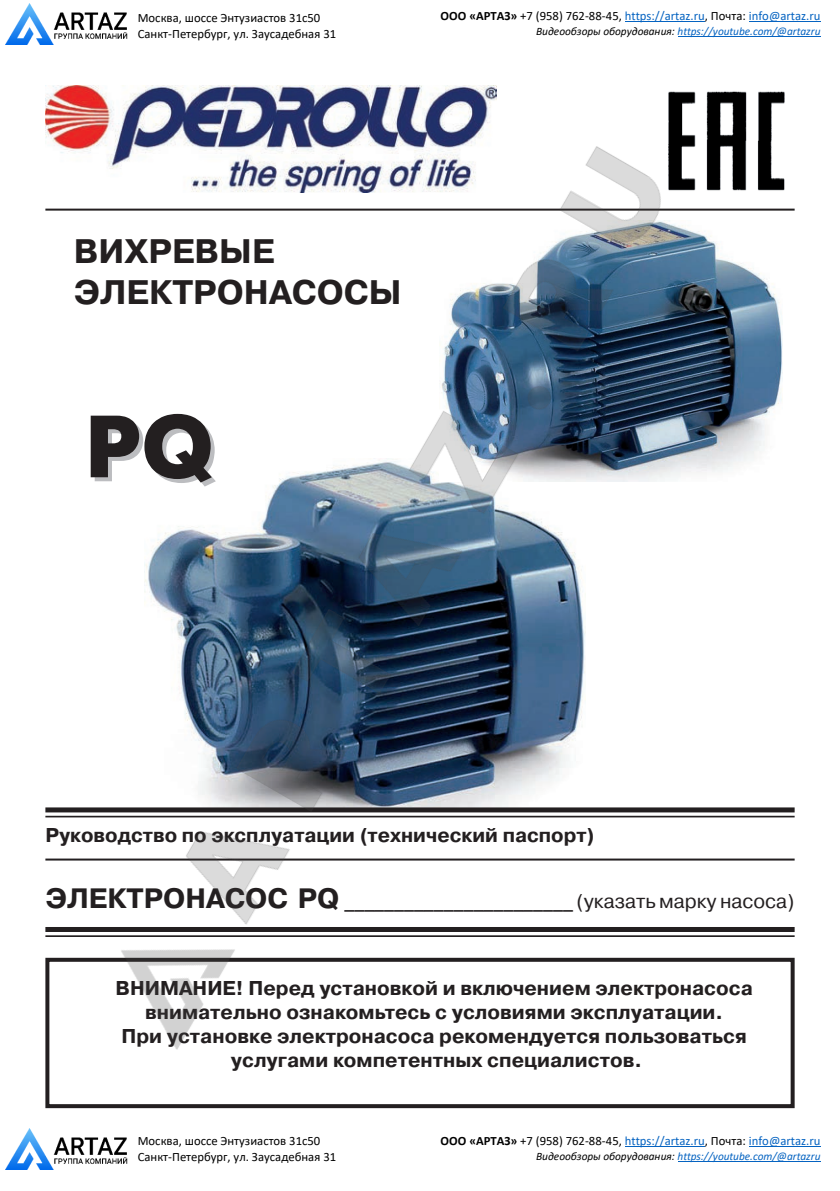
<style>
.page{position:relative;width:840px;height:1191px;background:#fff}
.page>*{position:absolute;margin:0;border:0;box-sizing:border-box;transform-origin:0 0}
.t1{font:88px "Futuris Extra C";color:#231f20}
.t2{font:700 34px/40.8px "Pragmatica C";color:#231f20}
.t3{font:700 20px/24px "Pragmatica C";color:#231f20;text-align:center}
.t4{font:12.6px "Calibri";color:#0563c1}
.t5{font:12.6px/16.6px "Calibri";color:#000}
.t6{font:italic 11.4px "Calibri";letter-spacing:-.005em;color:#0563c1}
.s1{font-weight:700;color:#000}
.s2{color:#000}
.s3{font-size:28px}
.s4{font-weight:400}
</style>
<div class="page">
<div style="left:45px;top:957px;width:749px;height:151px;border:4px solid #231f20"></div>
<hr style="left:45px;top:858px;width:749px;height:2px;background:#231f20">
<div style="left:45px;top:807px;width:749px;height:5px;background:#231f20"></div>
<hr style="left:45px;top:815px;width:749px;height:2px;background:#231f20">
<div style="left:45px;top:927px;width:749px;height:5px;background:#231f20"></div>
<hr style="left:45px;top:935px;width:749px;height:2px;background:#231f20">
<hr style="left:45px;top:209px;width:749px;height:2px;background:#231f20">
<img style="left:45px;top:85px;width:451px;height:68px">
<img style="left:699px;top:231px;width:83px;height:242px">
<img style="left:668px;top:91px;width:117px;height:100px">
<hr style="left:624px;top:1146px;width:80px;height:1px;background:#0563c1">
<hr style="left:748px;top:1146px;width:72px;height:1px;background:#0563c1">
<hr style="left:677px;top:1161px;width:143px;height:1px;background:#0563c1">
<img style="left:6px;top:1128px;width:122px;height:41px">
<img style="left:76px;top:126px;width:623px;height:924px">
<hr style="left:624px;top:21px;width:80px;height:1px;background:#0563c1">
<hr style="left:748px;top:21px;width:72px;height:1px;background:#0563c1">
<hr style="left:677px;top:36px;width:143px;height:1px;background:#0563c1">
<img style="left:6px;top:4px;width:122px;height:41px">
<p class="t5" style="left:138px;top:10px;width:200px">Москва, шоссе Энтузиастов 31с50<br>Санкт-Петербург, ул. Заусадебная 31</p>
<p class="t4" style="left:440px;top:10px;width:381px"><span class="s1">ООО «АРТАЗ»</span> <span class="s2">+7 (958) 762-88-45,</span> https://artaz.ru<span class="s2">, Почта:</span> info@artaz.ru</p>
<p class="t6" style="left:536px;top:27px;width:286px"><span class="s2">Видеообзоры оборудования:</span> https://youtube.com/@artazru</p>
<h2 class="t2" style="left:74px;top:231px;width:329px">ВИХРЕВЫЕ<br>ЭЛЕКТРОНАСОСЫ</h2>
<h1 class="t1" style="left:85px;top:398px;width:130px">PQ</h1>
<p class="t3" style="left:45px;top:823px;width:550px">Руководство по эксплуатации (технический паспорт)</p>
<p class="t3" style="left:45px;top:889px;width:750px"><span class="s3">ЭЛЕКТРОНАСОС PQ</span> _______________________ <span class="s4">(указать марку насоса)</span></p>
<p class="t3" style="left:115px;top:975px;width:638px">ВНИМАНИЕ! Перед установкой и включением электронасоса внимательно ознакомьтесь с условиями эксплуатации.<br>При установке электронасоса рекомендуется пользоваться услугами компетентных специалистов.</p>
<p class="t5" style="left:138px;top:1133px;width:200px">Москва, шоссе Энтузиастов 31с50<br>Санкт-Петербург, ул. Заусадебная 31</p>
<p class="t4" style="left:440px;top:1135px;width:381px"><span class="s1">ООО «АРТАЗ»</span> <span class="s2">+7 (958) 762-88-45,</span> https://artaz.ru<span class="s2">, Почта:</span> info@artaz.ru</p>
<p class="t6" style="left:536px;top:1151px;width:286px"><span class="s2">Видеообзоры оборудования:</span> https://youtube.com/@artazru</p>
</div>
